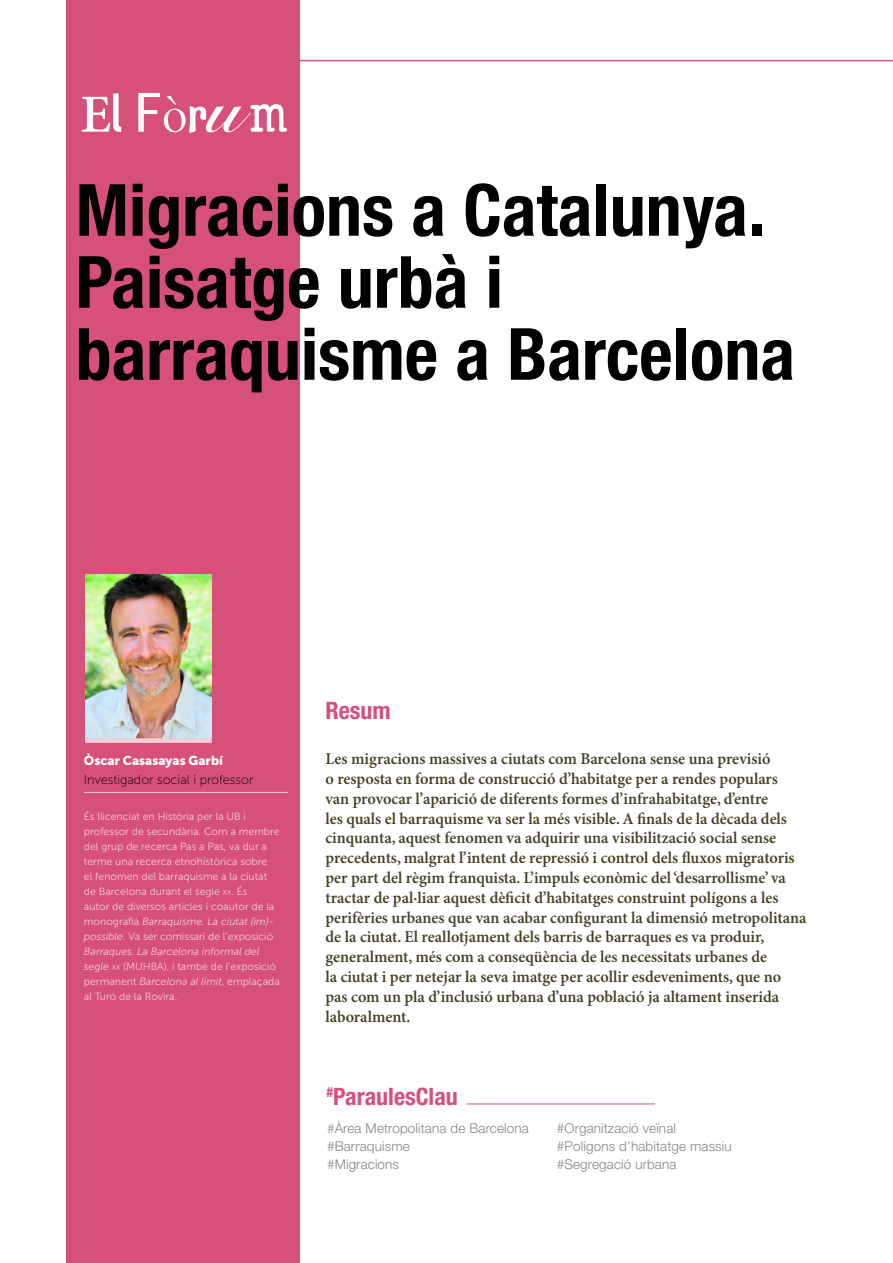
<style>
.page{position:relative;width:893px;height:1263px;background:#fff}
.page>*{position:absolute;margin:0;border:0;box-sizing:border-box;transform-origin:0 0}
.Titol_1_La_mirada{font:700 condensed 72px/72px "Helvetica Neue LT Std";color:#000}
.Titol_1_index{font:600 53.55px "Minion Pro";color:#fff}
.Titol_1_-_Petiti_Sec{font:700 condensed 24px "Helvetica Neue LT Std";color:#d65079}
.Titol_1_-_Petiti_Sec-2{font:600 16.5px/19.8px "Minion Pro";letter-spacing:-.005em;color:#444023}
.Titol_1_-_Petiti_Sec-3{font:300 13.5px "Helvetica Neue LT Std";letter-spacing:.01em;color:#858584}
.Peu_Imatge_Autor{font:12.75px "Museo Sans 100";color:#000}
.Peu_Imatge_Autor-2{font:12.75px "Museo Sans 900";color:#fff}
.Peu_Imatge_Autor-3{font:10.5px/15px "Museo Sans 300";color:#f3cdd9}
.s1{font-family:"DIN Condensed";font-weight:700}
.s2{font-family:"Lucida Grande";font-weight:400}
.s3{font-family:"Minion Variable Concept";font-weight:400}
.s4{font-family:"Aladin";font-weight:400;font-size:55.5px}
.s5{font-family:"Snell Roundhand";font-weight:700;font-size:70.8px}
.s6{font-family:"Courier";font-weight:400;font-size:59.4px}
.s7{font-size:7.35px}
.s8{font-style:italic}
.s9{font-style:italic;font-size:7.35px}
</style>
<div class="page">
<hr style="left:77px;top:60px;width:816px;height:1px;background:#d65079">
<div style="left:67px;top:0;width:233px;height:1263px;background:#d65079"></div>
<hr style="left:467px;top:1103px;width:188px;height:1px;background:#d65079">
<img style="left:86px;top:575px;width:126px;height:163px">
<hr style="left:84px;top:792px;width:204px;height:1px;background:#f3cdd9">
<div style="left:85px;top:738px;width:127px;height:5px;background:#f3cdd9"></div>
<p class="Titol_1_index" style="left:80px;top:83px;width:207px">E<span class="s1">l</span> <span class="s2">F</span><span class="s3">ò</span><span class="s4">r</span><span class="s5">u</span><span class="s6">m</span></p>
<p class="Titol_1_La_mirada" style="left:76px;top:173px;width:721px">Migracions a Catalunya.<br>Paisatge urbà i barraquisme a Barcelona</p>
<p class="Peu_Imatge_Autor-2" style="left:84px;top:753px;width:141px">Òscar Casasayas Garbí</p>
<p class="Peu_Imatge_Autor" style="left:84px;top:773px;width:171px">Investigador social i professor</p>
<p class="Peu_Imatge_Autor-3" style="left:84px;top:808px;width:197px">És llicenciat en Història per la UB i professor de secundària. Com a membre del grup de recerca Pas a Pas, va dur a terme una recerca etnohistòrica sobre<br>el fenomen del barraquisme a la ciutat de Barcelona durant el segle <span class="s7">xx</span>. És<br>autor de diversos articles i coautor de la monografia <span class="s8">Barraquisme. La ciutat (im)- possible</span>. Va ser comissari de l’exposició <span class="s8">Barraques. La Barcelona informal del segle</span> <span class="s9">xx</span> (MUHBA), i també de l’exposició permanent <span class="s8">Barcelona al límit</span>, emplaçada al Turó de la Rovira.</p>
<p class="Titol_1_-_Petiti_Sec" style="left:325px;top:696px;width:67px">Resum</p>
<p class="Titol_1_-_Petiti_Sec-2" style="left:325px;top:750px;width:482px">Les migracions massives a ciutats com Barcelona sense una previsió<br>o resposta en forma de construcció d’habitatge per a rendes populars<br>van provocar l’aparició de diferents formes d’infrahabitatge, d’entre<br>les quals el barraquisme va ser la més visible. A finals de la dècada dels cinquanta, aquest fenomen va adquirir una visibilització social sense precedents, malgrat l’intent de repressió i control dels fluxos migratoris per part del règim franquista. L’impuls econòmic del ‘desarrollisme’ va tractar de pal·liar aquest dèficit d’habitatges construint polígons a les perifèries urbanes que van acabar configurant la dimensió metropolitana de la ciutat. El reallotjament dels barris de barraques es va produir, generalment, més com a conseqüència de les necessitats urbanes de<br>la ciutat i per netejar la seva imatge per acollir esdeveniments, que no pas com un pla d’inclusió urbana d’una població ja altament inserida laboralment.</p>
<p class="Titol_1_-_Petiti_Sec" style="left:327px;top:1082px;width:133px"><sup>#</sup>ParaulesClau</p>
<p class="Titol_1_-_Petiti_Sec-3" style="left:327px;top:1120px;width:203px">#Àrea Metropolitana de Barcelona</p>
<p class="Titol_1_-_Petiti_Sec-3" style="left:327px;top:1138px;width:84px">#Barraquisme</p>
<p class="Titol_1_-_Petiti_Sec-3" style="left:327px;top:1156px;width:74px">#Migracions</p>
<p class="Titol_1_-_Petiti_Sec-3" style="left:557px;top:1120px;width:121px">#Organització veïnal</p>
<p class="Titol_1_-_Petiti_Sec-3" style="left:557px;top:1138px;width:176px">#Polígons d’habitatge massiu</p>
<p class="Titol_1_-_Petiti_Sec-3" style="left:557px;top:1156px;width:121px">#Segregació urbana</p>
</div>
